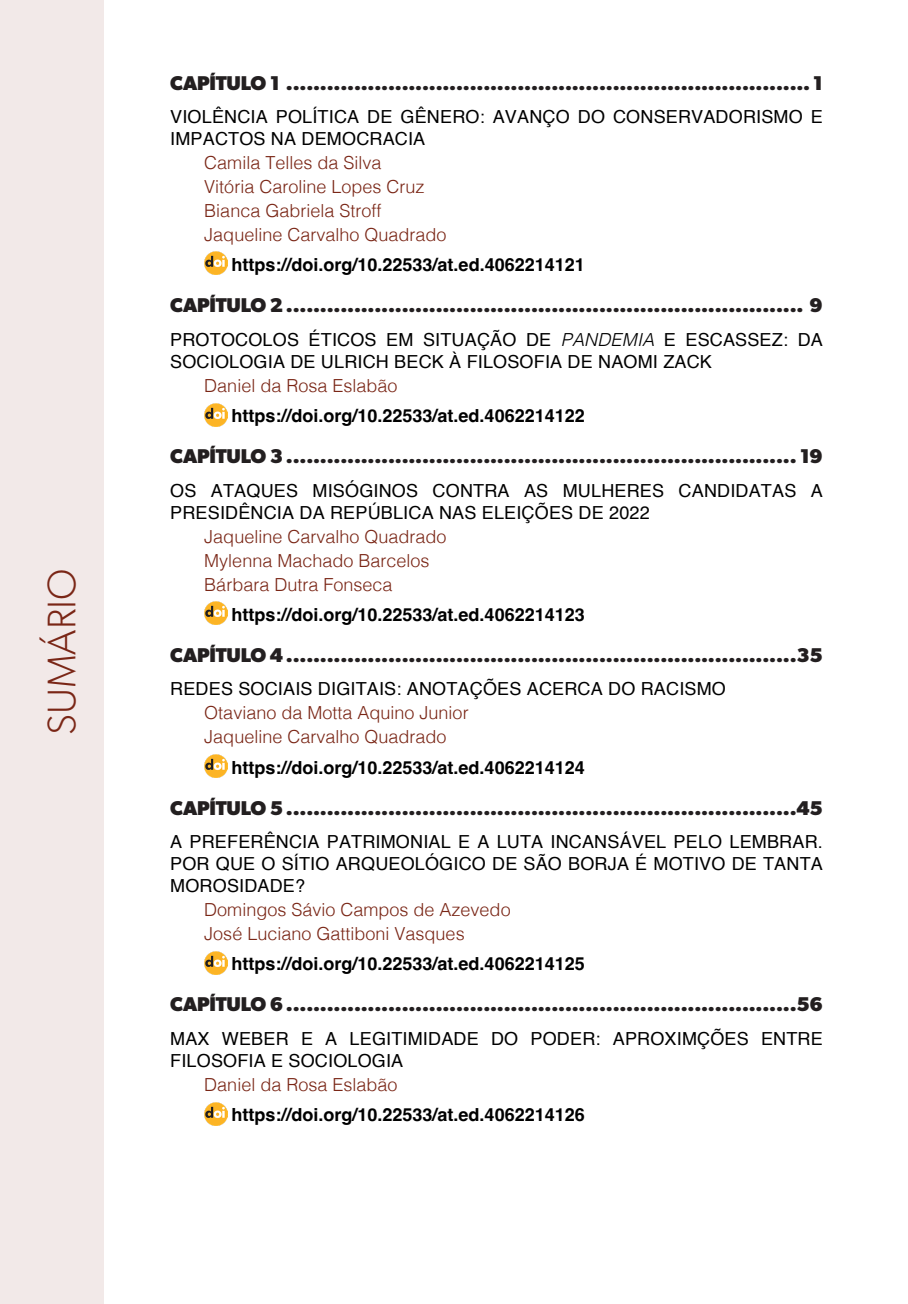
<style>
.page{position:relative;width:908px;height:1304px;background:#fff}
.page>*{position:absolute;margin:0;border:0;box-sizing:border-box;transform-origin:0 0}
.texto_horizontal{font:300 40px "Gibson";color:#7a2616}
.CAPITULOS{font:700 20px "Gibson";letter-spacing:-.01em;color:#231f20}
.t1{font:18px/22px "Helvetica";letter-spacing:.01em;color:#000}
.t2{font:300 18px "Helvetica";color:#7a2616}
.t3{font:700 18px "Helvetica";color:#000}
.s1{font-weight:300;font-style:italic}
</style>
<div class="page">
<div style="left:0;top:0;width:103px;height:1304px;background:#f2e9e8"></div>
<img style="left:204px;top:252px;width:23px;height:23px">
<img style="left:204px;top:403px;width:23px;height:23px">
<img style="left:204px;top:602px;width:23px;height:23px">
<img style="left:204px;top:755px;width:23px;height:23px">
<img style="left:204px;top:951px;width:23px;height:23px">
<img style="left:204px;top:1102px;width:23px;height:23px">
<p class="texto_horizontal" style="left:37px;top:735px;width:164px;rotate:-90deg">SUMÁRIO</p>
<p class="CAPITULOS" style="left:170px;top:71px;width:653px">CAPÍTULO 1 ............................................................................. 1</p>
<p class="t1" style="left:170px;top:106px;width:653px">VIOLÊNCIA POLÍTICA DE GÊNERO: AVANÇO DO CONSERVADORISMO E<br>IMPACTOS NA DEMOCRACIA</p>
<p class="t2" style="left:204px;top:147px;width:179px">Camila Telles da Silva</p>
<p class="t2" style="left:204px;top:171px;width:222px">Vitória Caroline Lopes Cruz</p>
<p class="t2" style="left:204px;top:195px;width:179px">Bianca Gabriela Stroff</p>
<p class="t2" style="left:204px;top:219px;width:244px">Jaqueline Carvalho Quadrado</p>
<p class="t3" style="left:231px;top:254px;width:355px">https://doi.org/10.22533/at.ed.4062214121</p>
<p class="CAPITULOS" style="left:170px;top:294px;width:653px">CAPÍTULO 2 ............................................................................ 9</p>
<p class="t1" style="left:170px;top:329px;width:653px">PROTOCOLOS ÉTICOS EM SITUAÇÃO DE <span class="s1">PANDEMIA</span> E ESCASSEZ: DA<br>SOCIOLOGIA DE ULRICH BECK À FILOSOFIA DE NAOMI ZACK</p>
<p class="t2" style="left:204px;top:370px;width:195px">Daniel da Rosa Eslabão</p>
<p class="t3" style="left:231px;top:405px;width:355px">https://doi.org/10.22533/at.ed.4062214122</p>
<p class="CAPITULOS" style="left:170px;top:444px;width:653px">CAPÍTULO 3 ........................................................................... 19</p>
<p class="t1" style="left:170px;top:480px;width:653px">OS ATAQUES MISÓGINOS CONTRA AS MULHERES CANDIDATAS A<br>PRESIDÊNCIA DA REPÚBLICA NAS ELEIÇÕES DE 2022</p>
<p class="t2" style="left:204px;top:521px;width:244px">Jaqueline Carvalho Quadrado</p>
<p class="t2" style="left:204px;top:545px;width:227px">Mylenna Machado Barcelos</p>
<p class="t2" style="left:204px;top:569px;width:190px">Bárbara Dutra Fonseca</p>
<p class="t3" style="left:231px;top:604px;width:355px">https://doi.org/10.22533/at.ed.4062214123</p>
<p class="CAPITULOS" style="left:170px;top:643px;width:653px">CAPÍTULO 4 ...........................................................................35</p>
<p class="t1" style="left:170px;top:679px;width:557px">REDES SOCIAIS DIGITAIS: ANOTAÇÕES ACERCA DO RACISMO</p>
<p class="t2" style="left:204px;top:698px;width:266px">Otaviano da Motta Aquino Junior</p>
<p class="t2" style="left:204px;top:722px;width:244px">Jaqueline Carvalho Quadrado</p>
<p class="t3" style="left:231px;top:756px;width:355px">https://doi.org/10.22533/at.ed.4062214124</p>
<p class="CAPITULOS" style="left:170px;top:796px;width:653px">CAPÍTULO 5 ...........................................................................45</p>
<p class="t1" style="left:170px;top:831px;width:654px;text-align:justify">A PREFERÊNCIA PATRIMONIAL E A LUTA INCANSÁVEL PELO LEMBRAR.<br>POR QUE O SÍTIO ARQUEOLÓGICO DE SÃO BORJA É MOTIVO DE TANTA MOROSIDADE?</p>
<p class="t2" style="left:204px;top:894px;width:308px">Domingos Sávio Campos de Azevedo</p>
<p class="t2" style="left:204px;top:918px;width:262px">José Luciano Gattiboni Vasques</p>
<p class="t3" style="left:231px;top:953px;width:355px">https://doi.org/10.22533/at.ed.4062214125</p>
<p class="CAPITULOS" style="left:170px;top:993px;width:653px">CAPÍTULO 6 ...........................................................................56</p>
<p class="t1" style="left:170px;top:1028px;width:653px">MAX WEBER E A LEGITIMIDADE DO PODER: APROXIMÇÕES ENTRE<br>FILOSOFIA E SOCIOLOGIA</p>
<p class="t2" style="left:204px;top:1069px;width:195px">Daniel da Rosa Eslabão</p>
<p class="t3" style="left:231px;top:1104px;width:355px">https://doi.org/10.22533/at.ed.4062214126</p>
</div>
